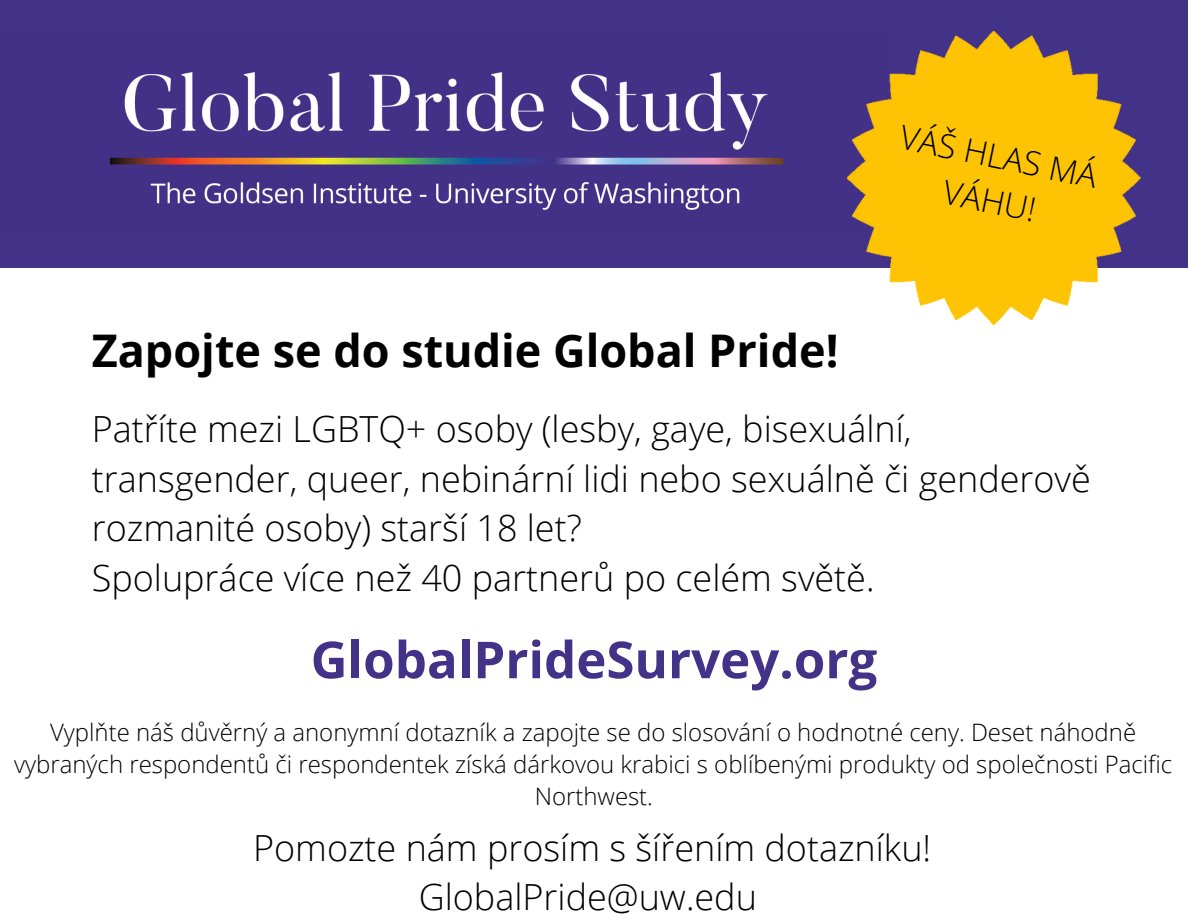
<style>
.page{position:relative;width:1188px;height:918px;background:#fff}
.page>*{position:absolute;margin:0;border:0;box-sizing:border-box;transform-origin:0 0}
.t1{font:700 51px "Open Sans";color:#423288}
.t2{font:700 45px "Open Sans";color:#000}
.t3{font:300 36px/49.5px "Open Sans";color:#000}
.t4{font:300 33px/45px "Open Sans";color:#000;text-align:center}
.t5{font:300 24px/32.1px "Open Sans";color:#000;text-align:center}
</style>
<div class="page">
<div style="left:0;top:0;width:1188px;height:268px;background:#423288"></div>
<img style="left:110px;top:72px;width:738px;height:138px">
<img style="left:848px;top:32px;width:292px;height:292px">
<p class="t4" style="left:905px;top:113px;width:202px;rotate:12deg">VÁŠ HLAS MÁ<br>VÁHU!</p>
<p class="t2" style="left:92px;top:319px;width:748px">Zapojte se do studie Global Pride!</p>
<p class="t3" style="left:92px;top:404px;width:1001px">Patříte mezi LGBTQ+ osoby (lesby, gaye, bisexuální, transgender, queer, nebinární lidi nebo sexuálně či genderově rozmanité osoby) starší 18 let?</p>
<p class="t3" style="left:92px;top:552px;width:784px">Spolupráce více než 40 partnerů po celém světě.</p>
<p class="t1" style="left:311px;top:624px;width:568px">GlobalPrideSurvey.org</p>
<p class="t5" style="left:14px;top:716px;width:1160px">Vyplňte náš důvěrný a anonymní dotazník a zapojte se do slosování o hodnotné ceny. Deset náhodně vybraných respondentů či respondentek získá dárkovou krabici s oblíbenými produkty od společnosti Pacific<br>Northwest.</p>
<p class="t3" style="left:253px;top:822px;width:680px;text-align:center">Pomozte nám prosím s šířením dotazníku!<br>GlobalPride@uw.edu</p>
</div>
